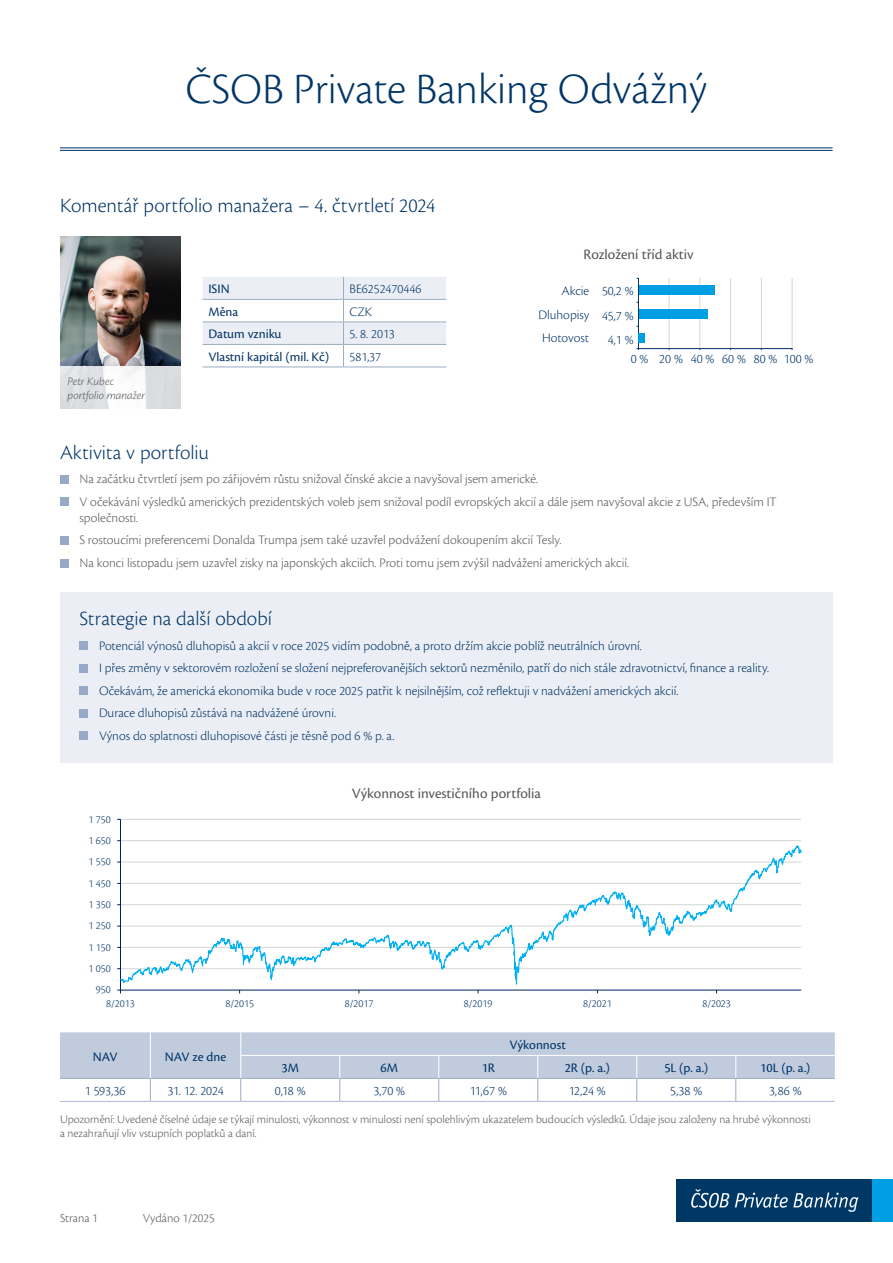
<style>
.page{position:relative;width:893px;height:1263px;background:#fff}
.page>*{position:absolute;margin:0;border:0;box-sizing:border-box;transform-origin:0 0}
.t1{font:300 45px "Cronos Pro";color:#003667}
.t2{font:300 21px "Cronos Pro";color:#036}
.t3{font:15px "Cronos Pro";color:#57585a}
.t4{font:300 13.5px/22.5px "Cronos Pro";color:#036}
.t5{font:300 13.5px/16.2px "Cronos Pro";color:#57585a}
.t6{font:13.5px "Cronos Pro";color:#036}
.t7{font:300 12.75px "Cronos Pro";color:#57585a}
.t8{font:300 12px/14.4px "Cronos Pro";color:#57585a}
.t9{font:italic 300 12px/14.4px "Cronos Pro";color:#57585a}
.t10{font:300 11.25px "Cronos Pro";color:#036}
</style>
<div class="page">
<div style="left:872px;top:1179px;width:21px;height:43px;background:#009fe3"></div>
<div style="left:676px;top:1179px;width:196px;height:43px;background:#003865"></div>
<svg style="left:691px;top:1189px;width:38px;height:19px"></svg>
<svg style="left:735px;top:1192px;width:123px;height:20px"></svg>
<hr style="left:60px;top:148px;width:772px;height:1px;background:#036">
<hr style="left:60px;top:150px;width:772px;height:1px;background:#036">
<div style="left:60px;top:475px;width:8px;height:8px;background:#96a9c6"></div>
<div style="left:60px;top:559px;width:8px;height:8px;background:#96a9c6"></div>
<div style="left:60px;top:498px;width:8px;height:8px;background:#96a9c6"></div>
<div style="left:60px;top:536px;width:8px;height:9px;background:#96a9c6"></div>
<img style="left:60px;top:236px;width:120px;height:131px">
<svg style="left:60px;top:367px;width:121px;height:42px;fill:#dfe1e5"></svg>
<svg style="left:202px;top:277px;width:244px;height:90px"></svg>
<hr style="left:202px;top:367px;width:142px;height:1px;background:#99adc2">
<hr style="left:344px;top:367px;width:102px;height:1px;background:#99adc2">
<hr style="left:669px;top:278px;width:1px;height:70px;background:#d3d5d4">
<hr style="left:699px;top:278px;width:1px;height:70px;background:#d3d5d4">
<hr style="left:730px;top:278px;width:1px;height:70px;background:#d3d5d4">
<hr style="left:761px;top:278px;width:1px;height:70px;background:#d3d5d4">
<hr style="left:792px;top:278px;width:1px;height:70px;background:#d3d5d4">
<hr style="left:638px;top:348px;width:154px;height:1px;background:#036">
<hr style="left:638px;top:278px;width:1px;height:72px;background:#036">
<div style="left:639px;top:286px;width:75px;height:9px;background:#009fe3"></div>
<div style="left:639px;top:310px;width:68px;height:9px;background:#009fe3"></div>
<div style="left:639px;top:333px;width:6px;height:9px;background:#009fe3"></div>
<div style="left:60px;top:593px;width:773px;height:170px;background:#ebeff5"></div>
<div style="left:80px;top:642px;width:8px;height:8px;background:#96a9c6"></div>
<div style="left:80px;top:687px;width:8px;height:8px;background:#96a9c6"></div>
<div style="left:80px;top:664px;width:8px;height:8px;background:#96a9c6"></div>
<div style="left:80px;top:709px;width:8px;height:8px;background:#96a9c6"></div>
<div style="left:80px;top:732px;width:8px;height:8px;background:#96a9c6"></div>
<hr style="left:120px;top:819px;width:681px;height:1px;background:#d3d5d4">
<hr style="left:120px;top:819px;width:1px;height:171px;background:#002060">
<hr style="left:120px;top:990px;width:681px;height:1px;background:#002060">
<svg style="left:120px;top:840px;width:682px;height:150px"></svg>
<svg style="left:60px;top:1032px;width:775px;height:69px"></svg>
<hr style="left:60px;top:1101px;width:90px;height:1px;background:#abbad1">
<hr style="left:150px;top:1101px;width:91px;height:1px;background:#abbad1">
<hr style="left:241px;top:1101px;width:99px;height:1px;background:#abbad1">
<hr style="left:340px;top:1101px;width:99px;height:1px;background:#abbad1">
<hr style="left:439px;top:1101px;width:99px;height:1px;background:#abbad1">
<hr style="left:538px;top:1101px;width:99px;height:1px;background:#abbad1">
<hr style="left:637px;top:1101px;width:99px;height:1px;background:#abbad1">
<hr style="left:736px;top:1101px;width:99px;height:1px;background:#abbad1">
<h1 class="t1" style="left:185px;top:63px;width:523px">ČSOB Private Banking Odvážný</h1>
<h2 class="t2" style="left:60px;top:193px;width:377px">Komentář portfolio manažera – 4. čtvrtletí 2024</h2>
<p class="t9" style="left:68px;top:374px;width:79px">Petr Kubec portfolio manažer</p>
<p class="t6" style="left:208px;top:281px;width:23px">ISIN</p>
<p class="t4" style="left:349px;top:278px;width:73px">BE6252470446</p>
<p class="t6" style="left:208px;top:304px;width:31px">Měna</p>
<p class="t4" style="left:349px;top:300px;width:24px">CZK</p>
<p class="t6" style="left:208px;top:326px;width:75px">Datum vzniku</p>
<p class="t4" style="left:349px;top:323px;width:47px">5. 8. 2013</p>
<p class="t6" style="left:208px;top:349px;width:122px">Vlastní kapitál (mil. Kč)</p>
<p class="t4" style="left:349px;top:345px;width:33px">581,37</p>
<p class="t3" style="left:583px;top:246px;width:112px">Rozložení tříd aktiv</p>
<p class="t4" style="left:561px;top:279px;width:74px">Akcie 50,2 %</p>
<p class="t4" style="left:538px;top:303px;width:97px">Dluhopisy 45,7 %</p>
<p class="t4" style="left:542px;top:327px;width:49px">Hotovost</p>
<p class="t4" style="left:608px;top:328px;width:27px">4,1 %</p>
<p class="t4" style="left:631px;top:348px;width:184px">0 % 20 % 40 % 60 % 80 % 100 %</p>
<h2 class="t2" style="left:60px;top:440px;width:150px">Aktivita v portfoliu</h2>
<p class="t5" style="left:80px;top:471px;width:460px">Na začátku čtvrtletí jsem po zářijovém růstu snižoval čínské akcie a navyšoval jsem americké.</p>
<p class="t5" style="left:80px;top:493px;width:698px">V očekávání výsledků amerických prezidentských voleb jsem snižoval podíl evropských akcií a dále jsem navyšoval akcie z USA, především IT společnosti.</p>
<p class="t5" style="left:80px;top:532px;width:483px">S rostoucími preferencemi Donalda Trumpa jsem také uzavřel podvážení dokoupením akcií Tesly.</p>
<p class="t5" style="left:80px;top:554px;width:551px">Na konci listopadu jsem uzavřel zisky na japonských akciích. Proti tomu jsem zvýšil nadvážení amerických akcií.</p>
<h2 class="t2" style="left:80px;top:607px;width:194px">Strategie na další období</h2>
<p class="t4" style="left:99px;top:634px;width:544px">Potenciál výnosů dluhopisů a akcií v roce 2025 vidím podobně, a proto držím akcie poblíž neutrálních úrovní.</p>
<p class="t4" style="left:99px;top:679px;width:581px">Očekávám, že americká ekonomika bude v roce 2025 patřit k nejsilnějším, což reflektuji v nadvážení amerických akcií.</p>
<p class="t4" style="left:99px;top:657px;width:671px">I přes změny v sektorovém rozložení se složení nejpreferovanějších sektorů nezměnilo, patří do nich stále zdravotnictví, finance a reality.</p>
<p class="t4" style="left:99px;top:702px;width:297px">Durace dluhopisů zůstává na nadvážené úrovni.<br>Výnos do splatnosti dluhopisové části je těsně pod 6 % p. a.</p>
<p class="t10" style="left:88px;top:812px;width:24px">1 750</p>
<p class="t10" style="left:88px;top:834px;width:24px">1 650</p>
<p class="t10" style="left:88px;top:855px;width:24px">1 550</p>
<p class="t10" style="left:88px;top:877px;width:24px">1 450</p>
<p class="t10" style="left:88px;top:898px;width:24px">1 350</p>
<p class="t10" style="left:88px;top:919px;width:24px">1 250</p>
<p class="t10" style="left:88px;top:941px;width:24px">1 150</p>
<p class="t10" style="left:88px;top:962px;width:24px">1 050</p>
<p class="t10" style="left:96px;top:983px;width:16px">950</p>
<p class="t3" style="left:352px;top:785px;width:190px">Výkonnost investičního portfolia</p>
<p class="t10" style="left:106px;top:997px;width:30px">8/2013</p>
<p class="t10" style="left:225px;top:997px;width:30px">8/2015</p>
<p class="t10" style="left:345px;top:997px;width:30px">8/2017</p>
<p class="t10" style="left:464px;top:997px;width:30px">8/2019</p>
<p class="t10" style="left:583px;top:997px;width:30px">8/2021</p>
<p class="t10" style="left:702px;top:997px;width:30px">8/2023</p>
<p class="t6" style="left:93px;top:1049px;width:26px">NAV</p>
<p class="t6" style="left:165px;top:1049px;width:63px">NAV ze dne</p>
<p class="t6" style="left:509px;top:1037px;width:58px">Výkonnost</p>
<p class="t6" style="left:281px;top:1060px;width:19px">3M</p>
<p class="t6" style="left:380px;top:1060px;width:19px">6M</p>
<p class="t6" style="left:482px;top:1060px;width:15px">1R</p>
<p class="t6" style="left:565px;top:1060px;width:46px">2R (p. a.)</p>
<p class="t6" style="left:664px;top:1060px;width:45px">5L (p. a.)</p>
<p class="t6" style="left:760px;top:1060px;width:52px">10L (p. a.)</p>
<p class="t4" style="left:85px;top:1080px;width:42px">1 593,36</p>
<p class="t4" style="left:167px;top:1080px;width:58px">31. 12. 2024</p>
<p class="t4" style="left:275px;top:1080px;width:32px">0,18 %</p>
<p class="t4" style="left:373px;top:1080px;width:33px">3,70 %</p>
<p class="t4" style="left:470px;top:1080px;width:39px">11,67 %</p>
<p class="t4" style="left:569px;top:1080px;width:39px">12,24 %</p>
<p class="t4" style="left:670px;top:1080px;width:34px">5,38 %</p>
<p class="t4" style="left:769px;top:1080px;width:34px">3,86 %</p>
<p class="t8" style="left:60px;top:1112px;width:752px">Upozornění: Uvedené číselné údaje se týkají minulosti, výkonnost v minulosti není spolehlivým ukazatelem budoucích výsledků. Údaje jsou založeny na hrubé výkonnosti a nezahraňují vliv vstupních poplatků a daní.</p>
<p class="t7" style="left:60px;top:1210px;width:39px">Strana 1</p>
<p class="t7" style="left:143px;top:1210px;width:73px">Vydáno 1/2025</p>
</div>
